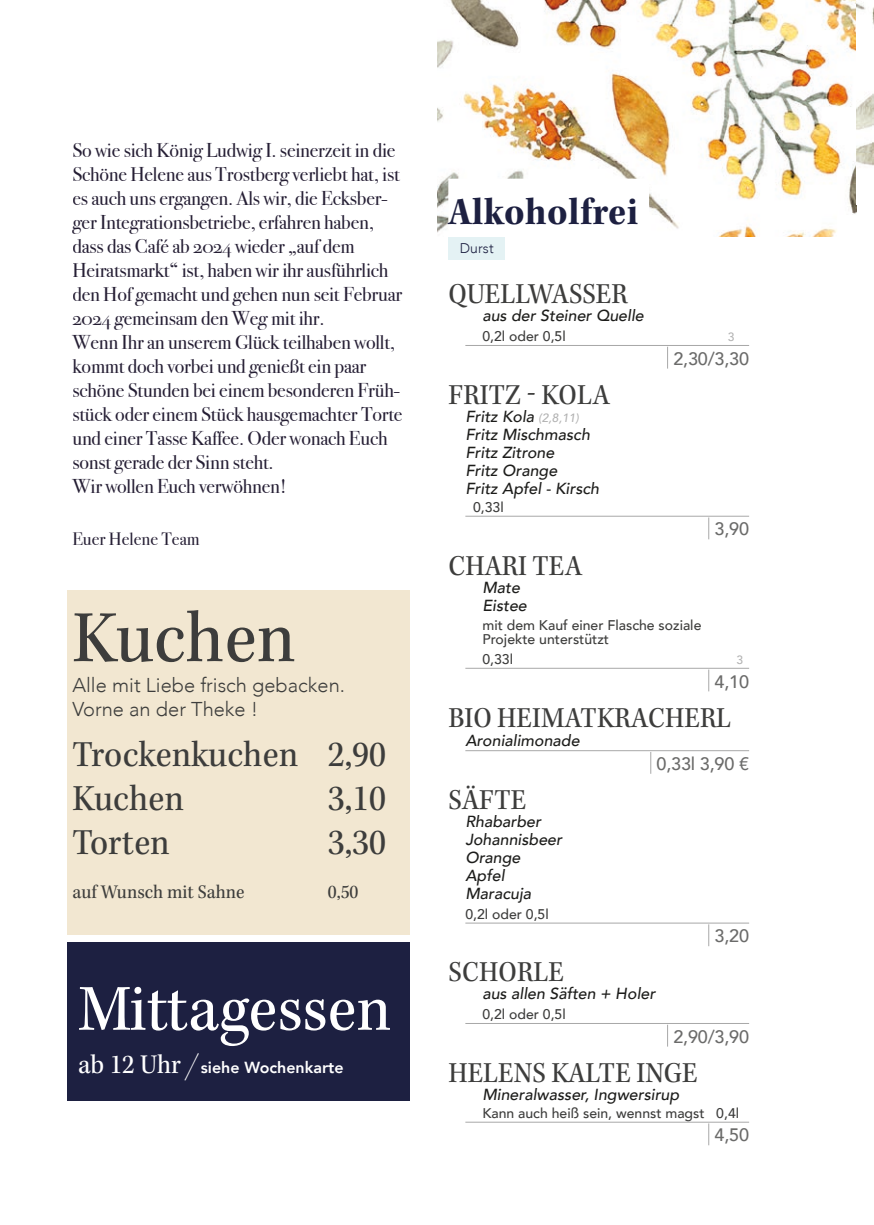
<style>
.page{position:relative;width:874px;height:1225px;background:#fff}
.page>*{position:absolute;margin:0;border:0;box-sizing:border-box;transform-origin:0 0}
.t1{font:76px "Kepler Std Scn";color:#3d3d3c}
.t2{font:68px "Kepler Std Scn";color:#fff}
.t3{font:40px "Kepler Std Bold Scn";letter-spacing:.015em;color:#1d2041}
.t4{font:38px/44px "Kepler Std Scn";color:#3d3d3c}
.t5{font:30px "Kepler Std Scn";color:#3d3d3c}
.t6{font:28px "Kepler Std Scn";color:#fff}
.t7{font:20px/24px "Bodoni Svty Two OSITCTT";letter-spacing:-.01em;color:#251e34}
.t8{font:300 20px/24px "Avenir";color:#3d3d3c}
.t9{font:20px "Kepler Std Scn";color:#3d3d3c}
.t10{font:500 18px "Avenir";letter-spacing:-.01em;color:#6b6b6a}
.t11{font:18px "Bodoni Svty Two OSITCTT";color:#251e34}
.t12{font:italic 500 16px/18px "Avenir";color:#1d1d1b}
.t13{font:800 16px "Avenir";color:#fff}
.t14{font:500 14px/14px "Avenir";color:#3d3d3c}
.t15{font:300 14px "Avenir";letter-spacing:.01em;color:#1d2041}
.t16{font:500 12px "Avenir";color:#b2b2b2}
.s1{font-family:"Kepler Std Bold Cn It Disp";font-size:36px}
.s2{font-size:12px;color:#b2b2b2}
</style>
<div class="page">
<img style="left:437px;top:0;width:419px;height:236px">
<img style="left:856px;top:2px;width:17px;height:164px">
<svg style="left:448px;top:179px;width:200px;height:67px"></svg>
<div style="left:448px;top:237px;width:56px;height:22px;background:#e4f2f4"></div>
<hr style="left:465px;top:345px;width:283px;height:1px;background:#a8a8a8">
<svg style="left:708px;top:517px;width:1px;height:22px"></svg>
<hr style="left:465px;top:516px;width:283px;height:1px;background:#a8a8a8">
<svg style="left:708px;top:669px;width:1px;height:22px"></svg>
<hr style="left:465px;top:668px;width:283px;height:1px;background:#a8a8a8">
<svg style="left:650px;top:752px;width:1px;height:22px"></svg>
<hr style="left:465px;top:750px;width:283px;height:1px;background:#a8a8a8">
<svg style="left:708px;top:924px;width:1px;height:22px"></svg>
<hr style="left:465px;top:922px;width:283px;height:1px;background:#a8a8a8">
<hr style="left:465px;top:1023px;width:283px;height:1px;background:#a8a8a8">
<svg style="left:708px;top:1123px;width:1px;height:22px"></svg>
<hr style="left:465px;top:1121px;width:283px;height:1px;background:#a8a8a8">
<div style="left:67px;top:591px;width:342px;height:344px;background:#f2e7d1"></div>
<div style="left:67px;top:942px;width:342px;height:158px;background:#1d2041"></div>
<p class="t7" style="left:72px;top:138px;width:331px">So wie sich König Ludwig I. seinerzeit in die Schöne Helene aus Trostberg verliebt hat, ist es auch uns ergangen. Als wir, die Ecksber&shy;ger Integrationsbetriebe, erfahren haben, dass das Café ab 2024 wieder „auf dem Heiratsmarkt“ ist, haben wir ihr ausführlich den Hof gemacht und gehen nun seit Februar 2024 gemeinsam den Weg mit ihr.<br>Wenn Ihr an unserem Glück teilhaben wollt, kommt doch vorbei und genießt ein paar schöne Stunden bei einem besonderen Früh&shy;stück oder einem Stück hausgemachter Torte und einer Tasse Kaffee. Oder wonach Euch sonst gerade der Sinn steht.<br>Wir wollen Euch verwöhnen!</p>
<p class="t11" style="left:72px;top:528px;width:128px">Euer Helene Team</p>
<h1 class="t1" style="left:72px;top:595px;width:224px">Kuchen</h1>
<p class="t8" style="left:72px;top:673px;width:274px">Alle mit Liebe frisch gebacken.<br>Vorne an der Theke !</p>
<h3 class="t4" style="left:72px;top:733px;width:315px">Trockenkuchen 2,90<br>Kuchen</h3>
<h3 class="t4" style="left:328px;top:777px;width:59px">3,10</h3>
<h3 class="t4" style="left:72px;top:821px;width:99px">Torten</h3>
<h3 class="t4" style="left:328px;top:821px;width:59px">3,30</h3>
<p class="t9" style="left:72px;top:880px;width:174px">auf Wunsch mit Sahne</p>
<p class="t9" style="left:327px;top:880px;width:32px">0,50</p>
<h2 class="t2" style="left:78px;top:970px;width:314px">Mittagessen</h2>
<h3 class="t6" style="left:78px;top:1048px;width:119px">ab 12 Uhr <span class="s1">/</span></h3>
<p class="t13" style="left:201px;top:1055px;width:144px">siehe Wochenkarte</p>
<h3 class="t3" style="left:448px;top:189px;width:191px">Alkoholfrei</h3>
<p class="t15" style="left:459px;top:240px;width:36px">Durst</p>
<h3 class="t5" style="left:448px;top:277px;width:181px">QUELLWASSER</h3>
<p class="t12" style="left:482px;top:307px;width:163px">aus der Steiner Quelle</p>
<p class="t14" style="left:482px;top:328px;width:85px">0,2l oder 0,5l</p>
<p class="t16" style="left:727px;top:326px;width:8px">3</p>
<p class="t10" style="left:673px;top:343px;width:77px">2,30/3,30</p>
<h3 class="t5" style="left:448px;top:378px;width:163px">FRITZ - KOLA</h3>
<p class="t12" style="left:465px;top:407px;width:135px">Fritz Kola <span class="s2">(2,8,11)<br></span>Fritz Mischmasch<br>Fritz Zitrone<br>Fritz Orange<br>Fritz Apfel - Kirsch</p>
<p class="t14" style="left:473px;top:499px;width:32px">0,33l</p>
<p class="t10" style="left:714px;top:513px;width:36px">3,90</p>
<h3 class="t5" style="left:448px;top:548px;width:135px">CHARI TEA</h3>
<p class="t12" style="left:482px;top:578px;width:46px">Mate<br>Eistee</p>
<p class="t14" style="left:482px;top:617px;width:220px">mit dem Kauf einer Flasche soziale<br>Projekte unterstützt</p>
<p class="t14" style="left:482px;top:651px;width:32px">0,33l</p>
<p class="t16" style="left:736px;top:649px;width:8px">3</p>
<p class="t10" style="left:714px;top:665px;width:36px">4,10</p>
<h3 class="t5" style="left:448px;top:700px;width:284px">BIO HEIMATKRACHERL</h3>
<p class="t12" style="left:465px;top:732px;width:116px">Aronialimonade</p>
<p class="t10" style="left:656px;top:748px;width:94px">0,33l 3,90 €</p>
<h3 class="t5" style="left:448px;top:783px;width:79px">SÄFTE</h3>
<p class="t12" style="left:465px;top:812px;width:98px">Rhabarber<br>Johannisbeer<br>Orange<br>Apfel<br>Maracuja</p>
<p class="t14" style="left:465px;top:906px;width:85px">0,2l oder 0,5l</p>
<p class="t10" style="left:714px;top:920px;width:36px">3,20</p>
<h3 class="t5" style="left:448px;top:955px;width:117px">SCHORLE</h3>
<p class="t12" style="left:482px;top:985px;width:174px">aus allen Säften + Holer</p>
<p class="t14" style="left:482px;top:1006px;width:85px">0,2l oder 0,5l</p>
<p class="t10" style="left:673px;top:1021px;width:77px">2,90/3,90</p>
<h3 class="t5" style="left:448px;top:1055px;width:250px">HELENS KALTE INGE</h3>
<p class="t12" style="left:482px;top:1085px;width:198px">Mineralwasser, Ingwersirup</p>
<p class="t14" style="left:482px;top:1105px;width:258px">Kann auch heiß sein, wennst magst 0,4l</p>
<p class="t10" style="left:714px;top:1119px;width:36px">4,50</p>
</div>
